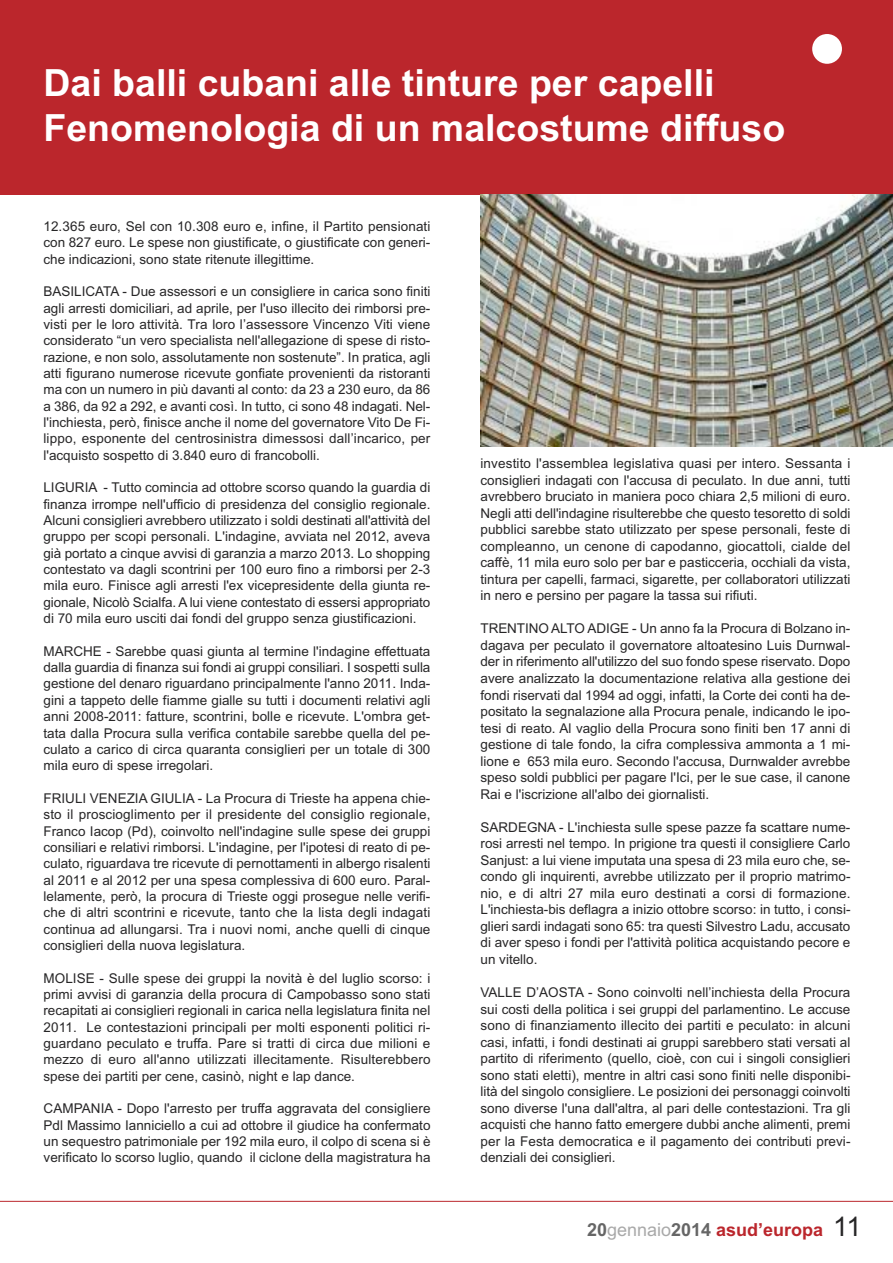
<style>
.page{position:relative;width:893px;height:1263px;background:#fff}
.page>*{position:absolute;margin:0;border:0;box-sizing:border-box;transform-origin:0 0}
.t1{font:700 37.5px/45px "Arial";color:#fff}
.t2{font:700 18px "Arial";color:#bb262c}
.t3{font:13.5px/16.4px "Arial";color:#272627;text-align:justify}
.s1{color:#666}
.s2{font-weight:400;color:#a9a9a9}
.s3{font-weight:400;font-size:27px;color:#272627}
</style>
<div class="page">
<div style="left:0;top:0;width:893px;height:194px;background:#bb262c"></div>
<hr style="left:0;top:1201px;width:893px;height:1px;background:#bb262c">
<div style="left:812px;top:34px;width:30px;height:30px;background:#fff;border-radius:50%"></div>
<img style="left:480px;top:194px;width:413px;height:252px">
<h1 class="t1" style="left:43px;top:60px;width:743px">Dai balli cubani alle tinture per capelli<br>Fenomenologia di un malcostume diffuso</h1>
<p class="t3" style="left:43px;top:218px;width:388px">12.365 euro, Sel con 10.308 euro e, infine, il Partito pensionati con 827 euro. Le spese non giustificate, o giustificate con generi&shy;che indicazioni, sono state ritenute illegittime.</p>
<p class="t3" style="left:43px;top:283px;width:388px">BASILICATA - Due assessori e un consigliere in carica sono finiti agli arresti domiciliari, ad aprile, per l'uso illecito dei rimborsi pre&shy;visti per le loro attività. Tra loro l’assessore Vincenzo Viti viene considerato “un vero specialista nell'allegazione di spese di risto&shy;razione, e non solo, assolutamente non sostenute”. In pratica, agli atti figurano numerose ricevute gonfiate provenienti da ristoranti ma con un numero in più davanti al conto: da 23 a 230 euro, da 86 a 386, da 92 a 292, e avanti così. In tutto, ci sono 48 indagati. Nel&shy;l'inchiesta, però, finisce anche il nome del governatore Vito De Fi&shy;lippo, esponente del centrosinistra dimessosi dall’incarico, per l'acquisto sospetto di 3.840 euro di francobolli.</p>
<p class="t3" style="left:43px;top:480px;width:388px">LIGURIA - Tutto comincia ad ottobre scorso quando la guardia di finanza irrompe nell'ufficio di presidenza del consiglio regionale.<br>Alcuni consiglieri avrebbero utilizzato i soldi destinati all'attività del gruppo per scopi personali. L'indagine, avviata nel 2012, aveva già portato a cinque avvisi di garanzia a marzo 2013. Lo shopping contestato va dagli scontrini per 100 euro fino a rimborsi per 2-3 mila euro. Finisce agli arresti l'ex vicepresidente della giunta re&shy;gionale, Nicolò Scialfa. A lui viene contestato di essersi appropriato di 70 mila euro usciti dai fondi del gruppo senza giustificazioni.</p>
<p class="t3" style="left:43px;top:643px;width:388px">MARCHE - Sarebbe quasi giunta al termine l'indagine effettuata dalla guardia di finanza sui fondi ai gruppi consiliari. I sospetti sulla gestione del denaro riguardano principalmente l'anno 2011. Inda&shy;gini a tappeto delle fiamme gialle su tutti i documenti relativi agli anni 2008-2011: fatture, scontrini, bolle e ricevute. L'ombra get&shy;tata dalla Procura sulla verifica contabile sarebbe quella del pe&shy;culato a carico di circa quaranta consiglieri per un totale di 300 mila euro di spese irregolari.</p>
<p class="t3" style="left:43px;top:790px;width:388px">FRIULI VENEZIA GIULIA - La Procura di Trieste ha appena chie&shy;sto il proscioglimento per il presidente del consiglio regionale, Franco Iacop (Pd), coinvolto nell'indagine sulle spese dei gruppi consiliari e relativi rimborsi. L'indagine, per l'ipotesi di reato di pe&shy;culato, riguardava tre ricevute di pernottamenti in albergo risalenti al 2011 e al 2012 per una spesa complessiva di 600 euro. Paral&shy;lelamente, però, la procura di Trieste oggi prosegue nelle verifi&shy;che di altri scontrini e ricevute, tanto che la lista degli indagati continua ad allungarsi. Tra i nuovi nomi, anche quelli di cinque consiglieri della nuova legislatura.</p>
<p class="t3" style="left:44px;top:970px;width:388px">MOLISE - Sulle spese dei gruppi la novità è del luglio scorso: i primi avvisi di garanzia della procura di Campobasso sono stati recapitati ai consiglieri regionali in carica nella legislatura finita nel 2011. Le contestazioni principali per molti esponenti politici ri&shy;guardano peculato e truffa. Pare si tratti di circa due milioni e mezzo di euro all'anno utilizzati illecitamente. Risulterebbero spese dei partiti per cene, casinò, night e lap dance.</p>
<p class="t3" style="left:44px;top:1100px;width:388px">CAMPANIA - Dopo l'arresto per truffa aggravata del consigliere Pdl Massimo Ianniciello a cui ad ottobre il giudice ha confermato un sequestro patrimoniale per 192 mila euro, il colpo di scena si è verificato lo scorso luglio, quando il ciclone della magistratura ha</p>
<p class="t3" style="left:480px;top:455px;width:371px">investito l'assemblea legislativa quasi per intero. Sessanta i consiglieri indagati con l'accusa di peculato. In due anni, tutti avrebbero bruciato in maniera poco chiara 2,5 milioni di euro.<br>Negli atti dell'indagine risulterebbe che questo tesoretto di soldi pubblici sarebbe stato utilizzato per spese personali, feste di compleanno, un cenone di capodanno, giocattoli, cialde del caffè, 11 mila euro solo per bar e pasticceria, occhiali da vista, tintura per capelli, farmaci, sigarette, per collaboratori utilizzati in nero e persino per pagare la tassa sui rifiuti.</p>
<p class="t3" style="left:480px;top:620px;width:371px">TRENTINO ALTO ADIGE - Un anno fa la Procura di Bolzano in&shy;dagava per peculato il governatore altoatesino Luis Durnwal&shy;der in riferimento all'utilizzo del suo fondo spese riservato. Dopo avere analizzato la documentazione relativa alla gestione dei fondi riservati dal 1994 ad oggi, infatti, la Corte dei conti ha de&shy;positato la segnalazione alla Procura penale, indicando le ipo&shy;tesi di reato. Al vaglio della Procura sono finiti ben 17 anni di gestione di tale fondo, la cifra complessiva ammonta a 1 mi&shy;lione e 653 mila euro. Secondo l'accusa, Durnwalder avrebbe speso soldi pubblici per pagare l'Ici, per le sue case, il canone Rai e l'iscrizione all'albo dei giornalisti.</p>
<p class="t3" style="left:480px;top:819px;width:371px">SARDEGNA - L'inchiesta sulle spese pazze fa scattare nume&shy;rosi arresti nel tempo. In prigione tra questi il consigliere Carlo Sanjust: a lui viene imputata una spesa di 23 mila euro che, se&shy;condo gli inquirenti, avrebbe utilizzato per il proprio matrimo&shy;nio, e di altri 27 mila euro destinati a corsi di formazione.<br>L'inchiesta-bis deflagra a inizio ottobre scorso: in tutto, i consi&shy;glieri sardi indagati sono 65: tra questi Silvestro Ladu, accusato di aver speso i fondi per l'attività politica acquistando pecore e un vitello.</p>
<p class="t3" style="left:480px;top:984px;width:371px">VALLE D’AOSTA - Sono coinvolti nell’inchiesta della Procura sui costi della politica i sei gruppi del parlamentino. Le accuse sono di finanziamento illecito dei partiti e peculato: in alcuni casi, infatti, i fondi destinati ai gruppi sarebbero stati versati al partito di riferimento (quello, cioè, con cui i singoli consiglieri sono stati eletti), mentre in altri casi sono finiti nelle disponibi&shy;lità del singolo consigliere. Le posizioni dei personaggi coinvolti sono diverse l'una dall'altra, al pari delle contestazioni. Tra gli acquisti che hanno fatto emergere dubbi anche alimenti, premi per la Festa democratica e il pagamento dei contributi previ&shy;denziali dei consiglieri.</p>
<h2 class="t2" style="left:587px;top:1219px;width:276px"><span class="s1">20</span><span class="s2">gennaio</span><span class="s1">2014</span> asud’europa <span class="s3">11</span></h2>
</div>
